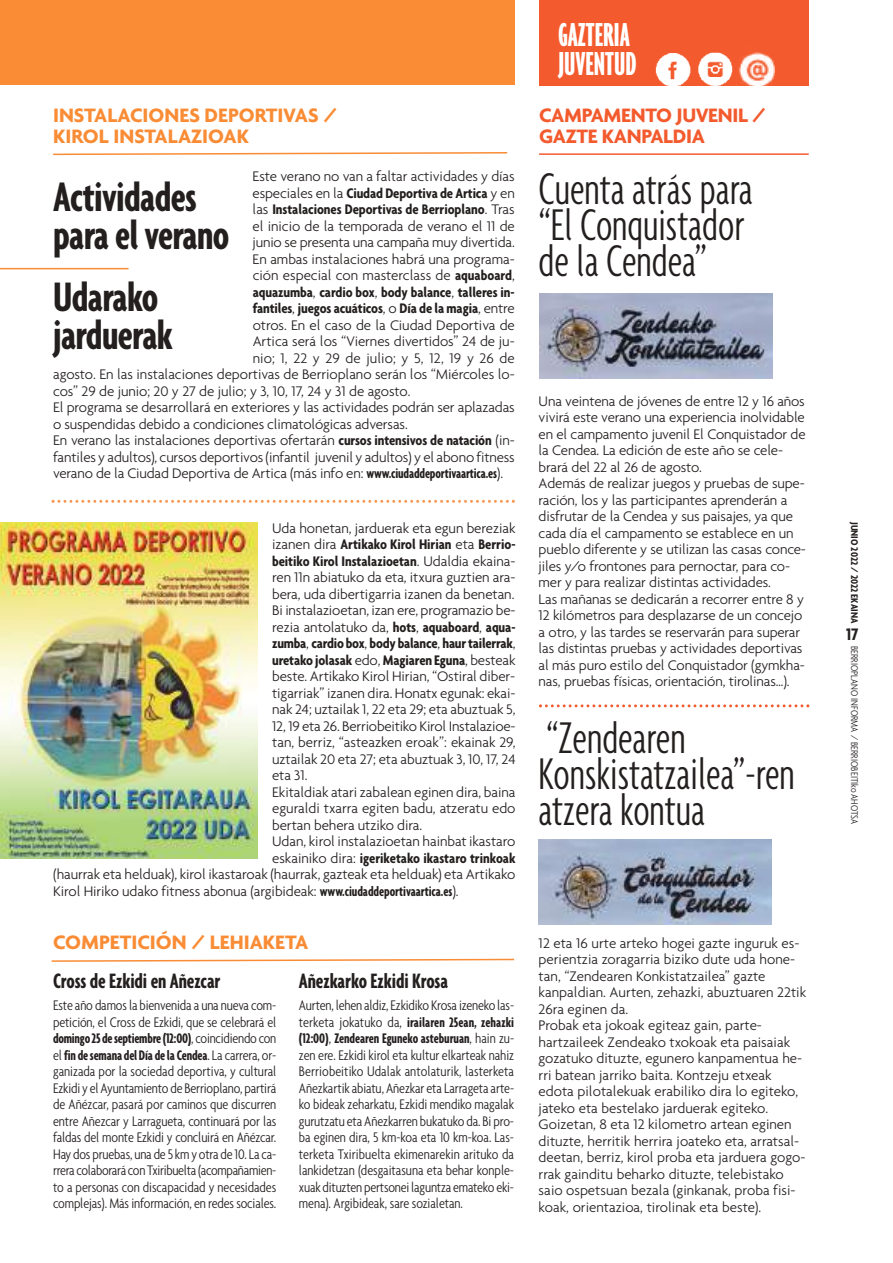
<style>
.page{position:relative;width:893px;height:1263px;background:#fff}
.page>*{position:absolute;margin:0;border:0;box-sizing:border-box;transform-origin:0 0}
.t1{font:300 extra-condensed 48px/36px "Agenda";color:#241f1f}
.t2{font:700 extra-condensed 44.55px/38px "Agenda";letter-spacing:-.015em;color:#241f1f}
.t3{font:700 ultra-condensed 36px/28.5px "Agenda";color:#fff}
.t4{font:700 extra-condensed 22.5px "Agenda";letter-spacing:-.005em;color:#241f1f}
.t5{font:700 21px/21px "Agenda";color:#f98c35}
.t6{font:700 21px/21px "Agenda";letter-spacing:-.015em;color:#f35a2d}
.t7{font:700 condensed 18px "Agenda";color:#241f1f}
.t8{font:300 15px/16.5px "Agenda";letter-spacing:-.005em;color:#241f1f}
.t9{font:300 condensed 15px/16.5px "Agenda";letter-spacing:-.01em;color:#241f1f;text-align:justify}
.t10{font:700 condensed 15px "Agenda";letter-spacing:-.005em;color:#241f1f}
.t11{font:300 condensed 10.5px "Agenda";color:#241f1f}
.t12{font:700 condensed 10.5px "Agenda";color:#241f1f}
.s1{font-weight:300;font-stretch:normal}
.s2{font-weight:700;font-stretch:condensed}
.s3{font-weight:700;font-stretch:extra-condensed}
</style>
<div class="page">
<hr style="left:0;top:268px;width:129px;height:1px;background:#f98c35">
<div style="left:0;top:0;width:514px;height:85px;background:#f98c35"></div>
<hr style="left:539px;top:153px;width:270px;height:2px;background:#f35a2d">
<div style="left:539px;top:0;width:270px;height:86px;background:#f35a2d"></div>
<img style="left:655px;top:53px;width:36px;height:33px">
<img style="left:698px;top:52px;width:35px;height:34px">
<img style="left:738px;top:52px;width:36px;height:34px">
<img style="left:539px;top:294px;width:233px;height:84px">
<svg style="left:52px;top:500px;width:463px;height:3px"></svg>
<svg style="left:53px;top:152px;width:455px;height:4px"></svg>
<svg style="left:51px;top:958px;width:464px;height:4px"></svg>
<img style="left:0;top:522px;width:257px;height:337px">
<img style="left:539px;top:840px;width:233px;height:84px">
<svg style="left:539px;top:704px;width:270px;height:3px"></svg>
<h3 class="t5" style="left:53px;top:104px;width:285px">INSTALACIONES DEPORTIVAS /<br>KIROL INSTALAZIOAK</h3>
<p class="t8" style="left:253px;top:168px;width:264px">Este verano no van a faltar actividades y días</p>
<p class="t10" style="left:253px;top:184px;width:264px"><span class="s1">especiales en la</span> Ciudad Deportiva de Artica <span class="s1">y en</span></p>
<p class="t10" style="left:253px;top:200px;width:264px"><span class="s1">las</span> Instalaciones Deportivas de Berrioplano<span class="s1">. Tras</span></p>
<p class="t8" style="left:253px;top:217px;width:264px">el inicio de la temporada de verano el 11 de</p>
<p class="t8" style="left:253px;top:234px;width:264px">junio se presenta una campaña muy divertida.</p>
<p class="t8" style="left:253px;top:250px;width:264px">En ambas instalaciones habrá una programa-</p>
<p class="t8" style="left:253px;top:267px;width:264px">ción especial con masterclass de <span class="s2">aquaboard</span>,</p>
<p class="t10" style="left:253px;top:283px;width:264px">aquazumba<span class="s1">,</span> cardio box<span class="s1">,</span> body balance<span class="s1">,</span> talleres in-</p>
<p class="t10" style="left:253px;top:299px;width:264px">fantiles<span class="s1">,</span> juegos acuáticos<span class="s1">, o</span> Día de la magia<span class="s1">, entre</span></p>
<p class="t8" style="left:253px;top:316px;width:264px">otros. En el caso de la Ciudad Deportiva de</p>
<p class="t8" style="left:253px;top:333px;width:264px">Artica será los “Viernes divertidos” 24 de ju-</p>
<p class="t8" style="left:253px;top:349px;width:264px">nio; 1, 22 y 29 de julio; y 5, 12, 19 y 26 de</p>
<p class="t8" style="left:53px;top:366px;width:463px">agosto. En las instalaciones deportivas de Berrioplano serán los “Miércoles lo-</p>
<p class="t8" style="left:53px;top:382px;width:359px">cos” 29 de junio; 20 y 27 de julio; y 3, 10, 17, 24 y 31 de agosto.</p>
<p class="t8" style="left:53px;top:399px;width:463px">El programa se desarrollará en exteriores y las actividades podrán ser aplazadas</p>
<p class="t8" style="left:53px;top:415px;width:356px">o suspendidas debido a condiciones climatológicas adversas.</p>
<p class="t8" style="left:53px;top:432px;width:463px">En verano las instalaciones deportivas ofertarán <span class="s2">cursos intensivos de natación</span> (in-</p>
<p class="t8" style="left:53px;top:448px;width:463px">fantiles y adultos), cursos deportivos (infantil juvenil y adultos) y el abono fitness</p>
<p class="t8" style="left:53px;top:465px;width:452px">verano de la Ciudad Deportiva de Artica (más info en: <span class="s3">www.ciudaddeportivaartica.es</span>).</p>
<h2 class="t2" style="left:53px;top:176px;width:178px">Actividades paraelverano</h2>
<h2 class="t2" style="left:53px;top:277px;width:121px">Udarako jarduerak</h2>
<p class="t8" style="left:272px;top:519px;width:245px">Uda honetan, jarduerak eta egun bereziak</p>
<p class="t10" style="left:272px;top:535px;width:245px"><span class="s1">izanen dira</span> Artikako Kirol Hirian <span class="s1">eta</span> Berrio-</p>
<p class="t10" style="left:272px;top:552px;width:245px">beitiko Kirol Instalazioetan<span class="s1">. Udaldia ekaina-</span></p>
<p class="t8" style="left:272px;top:569px;width:245px">ren 11n abiatuko da eta, itxura guztien ara-</p>
<p class="t8" style="left:272px;top:585px;width:244px">bera, uda dibertigarria izanen da benetan.</p>
<p class="t8" style="left:272px;top:602px;width:245px">Bi instalazioetan, izan ere, programazio be-</p>
<p class="t8" style="left:272px;top:618px;width:245px">rezia antolatuko da, <span class="s2">hots</span>, <span class="s2">aquaboard</span>, <span class="s2">aqua-</span></p>
<p class="t10" style="left:272px;top:634px;width:245px">zumba<span class="s1">,</span> cardio box<span class="s1">,</span> body balance<span class="s1">,</span> haurtailerrak<span class="s1">,</span></p>
<p class="t10" style="left:272px;top:651px;width:245px">uretako jolasak <span class="s1">edo,</span> Magiaren Eguna<span class="s1">, besteak</span></p>
<p class="t8" style="left:272px;top:668px;width:245px">beste. Artikako Kirol Hirian, “Ostiral diber-</p>
<p class="t8" style="left:272px;top:684px;width:245px">tigarriak” izanen dira. Honatx egunak: ekai-</p>
<p class="t8" style="left:272px;top:701px;width:245px">nak 24; uztailak 1, 22 eta 29; eta abuztuak 5,</p>
<p class="t8" style="left:272px;top:717px;width:245px">12, 19 eta 26. Berriobeitiko Kirol Instalazioe-</p>
<p class="t8" style="left:272px;top:734px;width:245px">tan, berriz, “asteazken eroak”: ekainak 29,</p>
<p class="t8" style="left:272px;top:750px;width:245px">uztailak 20 eta 27; eta abuztuak 3, 10, 17, 24</p>
<p class="t8" style="left:272px;top:767px;width:37px">eta 31.</p>
<p class="t8" style="left:272px;top:783px;width:245px">Ekitaldiak atari zabalean eginen dira, baina</p>
<p class="t8" style="left:272px;top:800px;width:245px">eguraldi txarra egiten badu, atzeratu edo</p>
<p class="t8" style="left:272px;top:816px;width:152px">bertan behera utziko dira.</p>
<p class="t8" style="left:272px;top:833px;width:245px">Udan, kirol instalazioetan hainbat ikastaro</p>
<p class="t10" style="left:272px;top:849px;width:245px"><span class="s1">eskainiko dira:</span> igeriketako ikastaro trinkoak</p>
<p class="t8" style="left:53px;top:866px;width:464px">(haurrak eta helduak), kirol ikastaroak (haurrak, gazteak eta helduak) eta Artikako</p>
<p class="t8" style="left:53px;top:882px;width:407px">Kirol Hiriko udako fitness abonua (argibideak: <span class="s3">www.ciudaddeportivaartica.es</span>).</p>
<h3 class="t5" style="left:53px;top:931px;width:257px">COMPETICIÓN / LEHIAKETA</h3>
<h3 class="t4" style="left:53px;top:967px;width:169px">Cross de Ezkidi en Añezcar</h3>
<p class="t9" style="left:53px;top:997px;width:225px">Esteaño damosla bienvenidaa una nuevacom&shy;petición, el Cross de Ezkidi, que se celebrará el <span class="s3">domingo25deseptiembre(12:00)</span>,coincidiendo con el <span class="s3">findesemanadel DíadelaCendea</span>.Lacarrera, or&shy;ganizada por la sociedad deportiva, y cultural Ezkidiyel Ayuntamiento de Berrioplano, partirá de Añézcar, pasará por caminos que discurren entre Añezcar y Larragueta, continuará por las faldas del monte Ezkidi y concluirá en Añézcar.<br>Hay dos pruebas, una de5kmy otra de10.Laca&shy;rreracolaborarácon Txiribuelta(acompañamien&shy;to a personas con discapacidad y necesidades complejas). Más información, en redes sociales.</p>
<p class="t9" style="left:299px;top:997px;width:217px">Aurten, lehen aldiz,Ezkidiko Krosaizeneko las&shy;terketa jokatuko da, <span class="s3">irailaren 25ean, zehazki (12:00)</span>, <span class="s3">Zendearen Eguneko asteburuan</span>, hain zu&shy;zen ere. Ezkidi kirol eta kultur elkarteak nahiz Berriobeitiko Udalak antolaturik, lasterketa Añezkartikabiatu, AñezkaretaLarragetaarte&shy;ko bideak zeharkatu, Ezkidi mendiko magalak gurutzatu eta Añezkarren bukatuko da. Bi pro&shy;ba eginen dira, 5 km-koa eta 10 km-koa. Las&shy;terketa Txiribuelta ekimenarekin arituko da lankidetzan (desgaitasuna eta behar konple&shy;xuak dituzten pertsonei laguntzaemateko eki&shy;mena). Argibideak, sare sozialetan.</p>
<h3 class="t4" style="left:299px;top:967px;width:151px">Añezkarko Ezkidi Krosa</h3>
<h3 class="t3" style="left:558px;top:20px;width:80px">GAZTERIA<br>JUVENTUD</h3>
<h3 class="t6" style="left:539px;top:104px;width:228px">CAMPAMENTO JUVENIL /<br>GAZTE KANPALDIA</h3>
<h1 class="t1" style="left:539px;top:170px;width:216px">Cuenta atrás para “El Conquistador de la Cendea”</h1>
<p class="t8" style="left:539px;top:392px;width:269px">Una veintena de jóvenes de entre 12 y 16 años vivirá este verano una experiencia inolvidable en el campamento juvenil El Conquistador de la Cendea. La edición de este año se cele&shy;brará del 22 al 26 de agosto.<br>Además de realizar juegos y pruebas de supe&shy;ración, los y las participantes aprenderán a disfrutar de la Cendea y sus paisajes, ya que cada día el campamento se establece en un pueblo diferente y se utilizan las casas conce&shy;jiles y/o frontones para pernoctar, para co&shy;mer y para realizar distintas actividades.<br>Las mañanas se dedicarán a recorrer entre 8 y 12 kilómetros para desplazarse de un concejo a otro, y las tardes se reservarán para superar las distintas pruebas y actividades deportivas al más puro estilo del Conquistador (gymkha&shy;nas, pruebas físicas, orientación, tirolinas…).</p>
<h1 class="t1" style="left:539px;top:719px;width:258px">“Zendearen<br>Konskistatzailea”-ren atzera kontua</h1>
<p class="t8" style="left:539px;top:934px;width:269px">12 eta 16 urte arteko hogei gazte inguruk es&shy;perientzia zoragarria biziko dute uda hone&shy;tan, “Zendearen Konkistatzailea” gazte kanpaldian. Aurten, zehazki, abuztuaren 22tik 26ra eginen da.<br>Probak eta jokoak egiteaz gain, parte&shy;hartzaileek Zendeako txokoak eta paisaiak gozatuko dituzte, egunero kanpamentua he&shy;rri batean jarriko baita. Kontzeju etxeak edota pilotalekuak erabiliko dira lo egiteko, jateko eta bestelako jarduerak egiteko.<br>Goizetan, 8 eta 12 kilometro artean eginen dituzte, herritik herrira joateko eta, arratsal&shy;deetan, berriz, kirol proba eta jarduera gogo&shy;rrak gainditu beharko dituzte, telebistako saio ospetsuan bezala (ginkanak, proba fisi&shy;koak, orientazioa, tirolinak eta beste).</p>
<p class="t12" style="left:861px;top:522px;width:103px;rotate:90deg">JUNIO 2022 / 2022 EKAINA</p>
<p class="t7" style="left:846px;top:623px;width:14px">17</p>
<p class="t11" style="left:861px;top:646px;width:180px;rotate:90deg">BERRIOPLANO INFORMA / BERRIOBEITIko AHOTSA</p>
</div>
